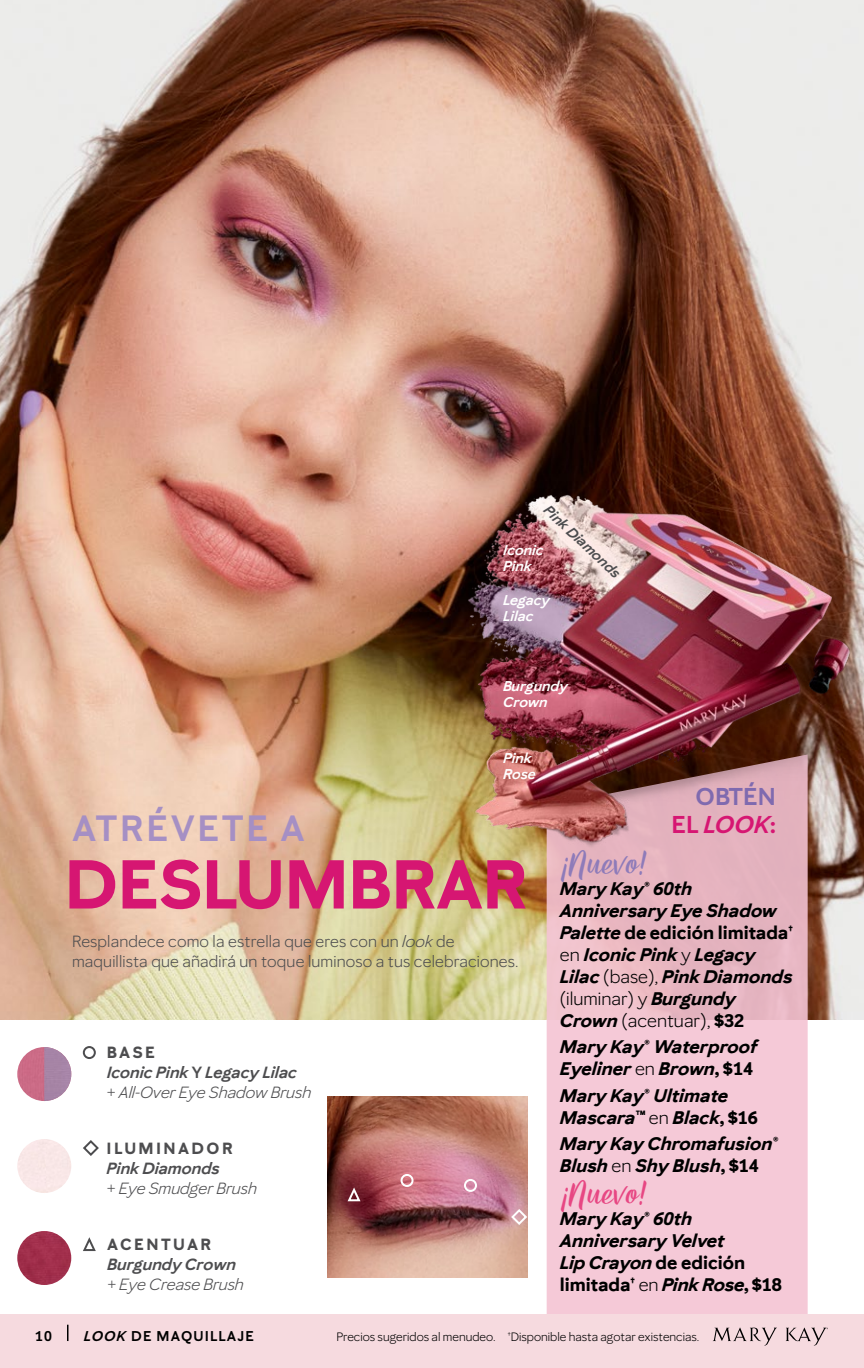
<style>
.page{position:relative;width:864px;height:1368px;background:#fff}
.page>*{position:absolute;margin:0;border:0;box-sizing:border-box;transform-origin:0 0}
.Subhead{font:700 68px "Mary Kay Sans";letter-spacing:-.01em;color:#d61672}
.Subhead-2{font:600 36px "Mary Kay Sans";letter-spacing:.07em;color:#a58fc4}
.Price_Listing{font:700 32px "Mary Kay Script";color:#8e7bb9}
.Price_Listing-2{font:700 32px "Mary Kay Script";color:#e74783}
.Price_Listing-3{font:600 24px/28px "Mary Kay Sans";color:#7f6aaf;text-align:right}
.Price_Listing-4{font:italic 700 18px/22px "Mary Kay Sans";color:#000}
.t1{font:italic 16px/20px "Mary Kay Sans";color:#4d4d4f}
.Intro_Copy{font:16px/20px "Mary Kay Sans";letter-spacing:.01em;color:#4d4d4f}
.Body{font:italic 600 14px/16px "Mary Kay Sans";color:#fff}
.MASTER_PG_-_Page_Num{font:600 14px "Mary Kay Sans";letter-spacing:.08em;color:#000}
.Body-2{font:italic 600 14px "Mary Kay Sans";color:#4d4d4f}
.Footnote{font:12px "Mary Kay Sans";color:#000}
.s1{font-style:italic}
.s2{font-weight:700;font-style:normal}
.s3{font-weight:600}
.s4{font-weight:600;font-style:normal}
.s5{font-style:normal}
.s6{color:#d61672}
.s7{font-style:italic;color:#d61672}
.s8{font-weight:400;font-style:normal}
</style>
<div class="page">
<img style="left:0;top:0;width:864px;height:1020px">
<div style="left:17px;top:1231px;width:54px;height:54px;background:#a12f4b;border-radius:27px"></div>
<div style="left:17px;top:1139px;width:54px;height:54px;background:#f9e7e7;border-radius:27px"></div>
<img style="left:17px;top:1047px;width:54px;height:54px;border-radius:27px">
<svg style="left:547px;top:871px;width:261px;height:443px;background:#f0c3d0"></svg>
<img style="left:328px;top:1097px;width:199px;height:181px">
<img style="left:440px;top:454px;width:417px;height:417px">
<div style="left:401px;top:1174px;width:13px;height:13px;border:2px solid #fff;border-radius:50%"></div>
<div style="left:464px;top:1179px;width:13px;height:13px;border:2px solid #fff;border-radius:50%"></div>
<svg style="left:510px;top:1208px;width:18px;height:18px"></svg>
<svg style="left:346px;top:1185px;width:16px;height:18px"></svg>
<img style="left:44px;top:1047px;width:27px;height:54px">
<div style="left:0;top:1314px;width:864px;height:54px;background:#f6dadf"></div>
<svg style="left:67px;top:1325px;width:1px;height:16px"></svg>
<svg style="left:713px;top:1327px;width:64px;height:19px"></svg>
<svg style="left:786px;top:1328px;width:42px;height:18px"></svg>
<div style="left:83px;top:1046px;width:13px;height:13px;border:2px solid #4d4d4f;border-radius:50%"></div>
<svg style="left:83px;top:1140px;width:16px;height:16px"></svg>
<svg style="left:83px;top:1237px;width:13px;height:14px"></svg>
<p class="Body-2" style="left:552px;top:501px;width:100px;rotate:43deg">Pink Diamonds</p>
<p class="Body" style="left:503px;top:542px;width:42px">Iconic<br>Pink</p>
<p class="Body" style="left:503px;top:592px;width:48px">Legacy<br>Lilac</p>
<p class="Body" style="left:503px;top:678px;width:66px">Burgundy<br>Crown</p>
<p class="Body" style="left:503px;top:750px;width:34px">Pink<br>Rose</p>
<p class="Subhead-2" style="left:72px;top:806px;width:234px">ATRÉVETE A</p>
<p class="Subhead" style="left:64px;top:843px;width:465px">DESLUMBRAR</p>
<p class="Intro_Copy" style="left:72px;top:931px;width:448px">Resplandece como la estrella que eres con un <span class="s1">look</span> de maquillista que añadirá un toque luminoso a tus celebraciones.</p>
<p class="t1" style="left:107px;top:1042px;width:206px"><span class="s2">BASE<br></span><span class="s3">Iconic Pink</span> <span class="s4">Y</span> <span class="s3">Legacy Lilac<br></span><span class="s5">+</span> All-Over Eye Shadow Brush</p>
<p class="t1" style="left:107px;top:1138px;width:152px"><span class="s2">ILUMINADOR<br></span><span class="s3">Pink Diamonds<br></span>+ Eye Smudger Brush</p>
<p class="t1" style="left:107px;top:1234px;width:138px"><span class="s2">ACENTUAR<br></span><span class="s3">Burgundy Crown </span>+ Eye Crease Brush</p>
<p class="Price_Listing-3" style="left:672px;top:782px;width:106px">OBTÉN<br><span class="s6">EL</span> <span class="s7">LOOK</span><span class="s6">:</span></p>
<p class="Price_Listing" style="left:560px;top:841px;width:88px">¡Nuevo!</p>
<p class="Price_Listing-4" style="left:560px;top:877px;width:235px">Mary Kay® 60th<br>Anniversary Eye Shadow<br>Palette <span class="s5">de edición limitada</span><sup>† </sup><span class="s8">en</span> Iconic Pink <span class="s8">y</span> Legacy<br>Lilac <span class="s8">(base),</span> Pink Diamonds <span class="s8">(iluminar) y</span> Burgundy<br>Crown <span class="s8">(acentuar),</span> <span class="s5">$32</span></p>
<p class="Price_Listing-4" style="left:560px;top:1036px;width:199px">Mary Kay® Waterproof<br>Eyeliner <span class="s8">en</span> Brown<span class="s5">, $14</span></p>
<p class="Price_Listing-4" style="left:560px;top:1084px;width:200px">Mary Kay® Ultimate<br>Mascara™ <span class="s8">en</span> Black<span class="s5">, $16</span></p>
<p class="Price_Listing-4" style="left:560px;top:1133px;width:220px">Mary Kay Chromafusion®<br>Blush <span class="s8">en</span> Shy Blush<span class="s5">, $14</span></p>
<p class="Price_Listing-2" style="left:560px;top:1172px;width:88px">¡Nuevo!</p>
<p class="Price_Listing-4" style="left:560px;top:1208px;width:223px">Mary Kay® 60th<br>Anniversary Velvet<br>Lip Crayon <span class="s5">de edición limitada</span><sup>†</sup> <span class="s8">en</span> Pink Rose<span class="s5">, $18</span></p>
<p class="MASTER_PG_-_Page_Num" style="left:35px;top:1327px;width:18px">10</p>
<p class="MASTER_PG_-_Page_Num" style="left:84px;top:1327px;width:172px"><span class="s1">LOOK</span> DE MAQUILLAJE</p>
<p class="Footnote" style="left:336px;top:1330px;width:365px">Precios sugeridos al menudeo. <sup>†</sup>Disponible hasta agotar existencias.</p>
</div>
